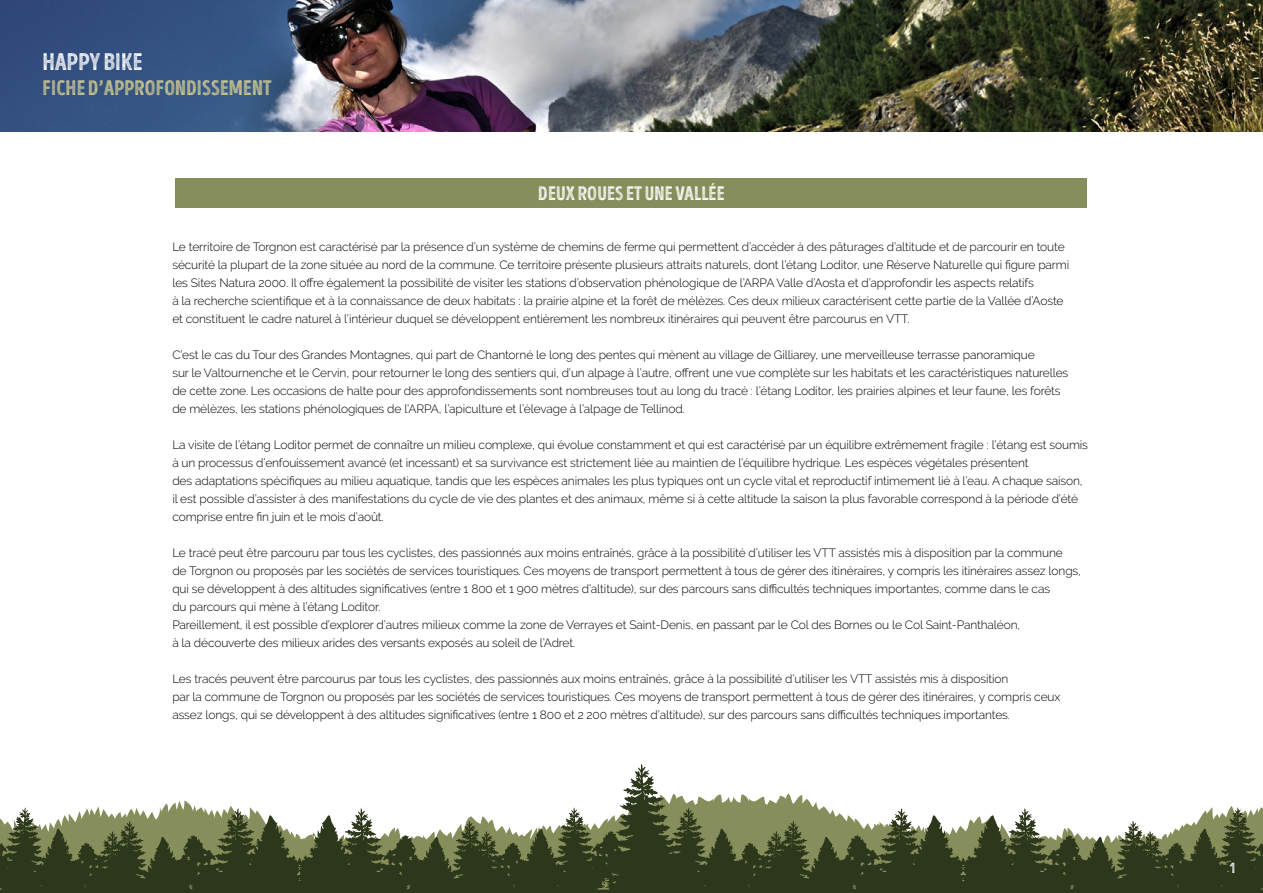
<style>
.page{position:relative;width:1263px;height:893px;background:#fff}
.page>*{position:absolute;margin:0;border:0;box-sizing:border-box;transform-origin:0 0}
.t1{font:24px "Intro Head HUC L Base";letter-spacing:.01em;color:#fff}
.t2{font:21px "Intro Head HUC L Base";letter-spacing:.01em;color:#cfca8f}
.t3{font:19.5px "Intro Head HUC L Base";letter-spacing:.01em;color:#fff}
.t4{font:15px "Intro Head HUC L Base";color:#fff}
.t5{font:300 12px/18px "Raleway";letter-spacing:-.01em;color:#000}
</style>
<div class="page">
<img style="left:0;top:0;width:1263px;height:132px">
<svg style="left:683px;top:793px;width:580px;height:100px"></svg>
<svg style="left:0;top:764px;width:683px;height:129px"></svg>
<svg style="left:785px;top:831px;width:8px;height:5px"></svg>
<svg style="left:680px;top:832px;width:11px;height:14px"></svg>
<div style="left:176px;top:178px;width:911px;height:29px;background:#868e5b"></div>
<h1 class="t1" style="left:43px;top:47px;width:102px">HAPPY BIKE</h1>
<h2 class="t2" style="left:43px;top:75px;width:231px">FICHE D’APPROFONDISSEMENT</h2>
<h3 class="t3" style="left:538px;top:181px;width:188px">DEUX ROUES ET UNE VALLÉE</h3>
<p class="t5" style="left:172px;top:237px;width:898px">Le territoire de Torgnon est caractérisé par la présence d’un système de chemins de ferme qui permettent d’accéder à des pâturages d’altitude et de parcourir en toute sécurité la plupart de la zone située au nord de la commune. Ce territoire présente plusieurs attraits naturels, dont l’étang Loditor, une Réserve Naturelle qui figure parmi les Sites Natura 2000. Il offre également la possibilité de visiter les stations d’observation phénologique de l’ARPA Valle d’Aosta et d’approfondir les aspects relatifs<br>à la recherche scientifique et à la connaissance de deux habitats : la prairie alpine et la forêt de mélèzes. Ces deux milieux caractérisent cette partie de la Vallée d’Aoste et constituent le cadre naturel à l’intérieur duquel se développent entièrement les nombreux itinéraires qui peuvent être parcourus en VTT.</p>
<p class="t5" style="left:172px;top:345px;width:897px">C’est le cas du Tour des Grandes Montagnes, qui part de Chantorné le long des pentes qui mènent au village de Gilliarey, une merveilleuse terrasse panoramique<br>sur le Valtournenche et le Cervin, pour retourner le long des sentiers qui, d’un alpage à l’autre, offrent une vue complète sur les habitats et les caractéristiques naturelles de cette zone. Les occasions de halte pour des approfondissements sont nombreuses tout au long du tracé : l’étang Loditor, les prairies alpines et leur faune, les forêts de mélèzes, les stations phénologiques de l’ARPA, l’apiculture et l’élevage à l’alpage de Tellinod.</p>
<p class="t5" style="left:172px;top:435px;width:917px">La visite de l’étang Loditor permet de connaître un milieu complexe, qui évolue constamment et qui est caractérisé par un équilibre extrêmement fragile : l’étang est soumis à un processus d’enfouissement avancé (et incessant) et sa survivance est strictement liée au maintien de l’équilibre hydrique. Les espèces végétales présentent<br>des adaptations spécifiques au milieu aquatique, tandis que les espèces animales les plus typiques ont un cycle vital et reproductif intimement lié à l’eau. A chaque saison, il est possible d’assister à des manifestations du cycle de vie des plantes et des animaux, même si à cette altitude la saison la plus favorable correspond à la période d’été comprise entre fin juin et le mois d’août.</p>
<p class="t5" style="left:172px;top:543px;width:910px">Le tracé peut être parcouru par tous les cyclistes, des passionnés aux moins entraînés, grâce à la possibilité d’utiliser les VTT assistés mis à disposition par la commune<br>de Torgnon ou proposés par les sociétés de services touristiques. Ces moyens de transport permettent à tous de gérer des itinéraires, y compris les itinéraires assez longs, qui se développent à des altitudes significatives (entre 1 800 et 1 900 mètres d’altitude), sur des parcours sans difficultés techniques importantes, comme dans le cas<br>du parcours qui mène à l’étang Loditor.<br>Pareillement, il est possible d’explorer d’autres milieux comme la zone de Verrayes et Saint-Denis, en passant par le Col des Bornes ou le Col Saint-Panthaléon,<br>à la découverte des milieux arides des versants exposés au soleil de l’Adret.</p>
<p class="t5" style="left:172px;top:669px;width:889px">Les tracés peuvent être parcourus par tous les cyclistes, des passionnés aux moins entraînés, grâce à la possibilité d’utiliser les VTT assistés mis à disposition<br>par la commune de Torgnon ou proposés par les sociétés de services touristiques. Ces moyens de transport permettent à tous de gérer des itinéraires, y compris ceux assez longs, qui se développent à des altitudes significatives (entre 1 800 et 2 200 mètres d’altitude), sur des parcours sans difficultés techniques importantes.</p>
<p class="t4" style="left:1230px;top:859px;width:7px">1</p>
</div>
